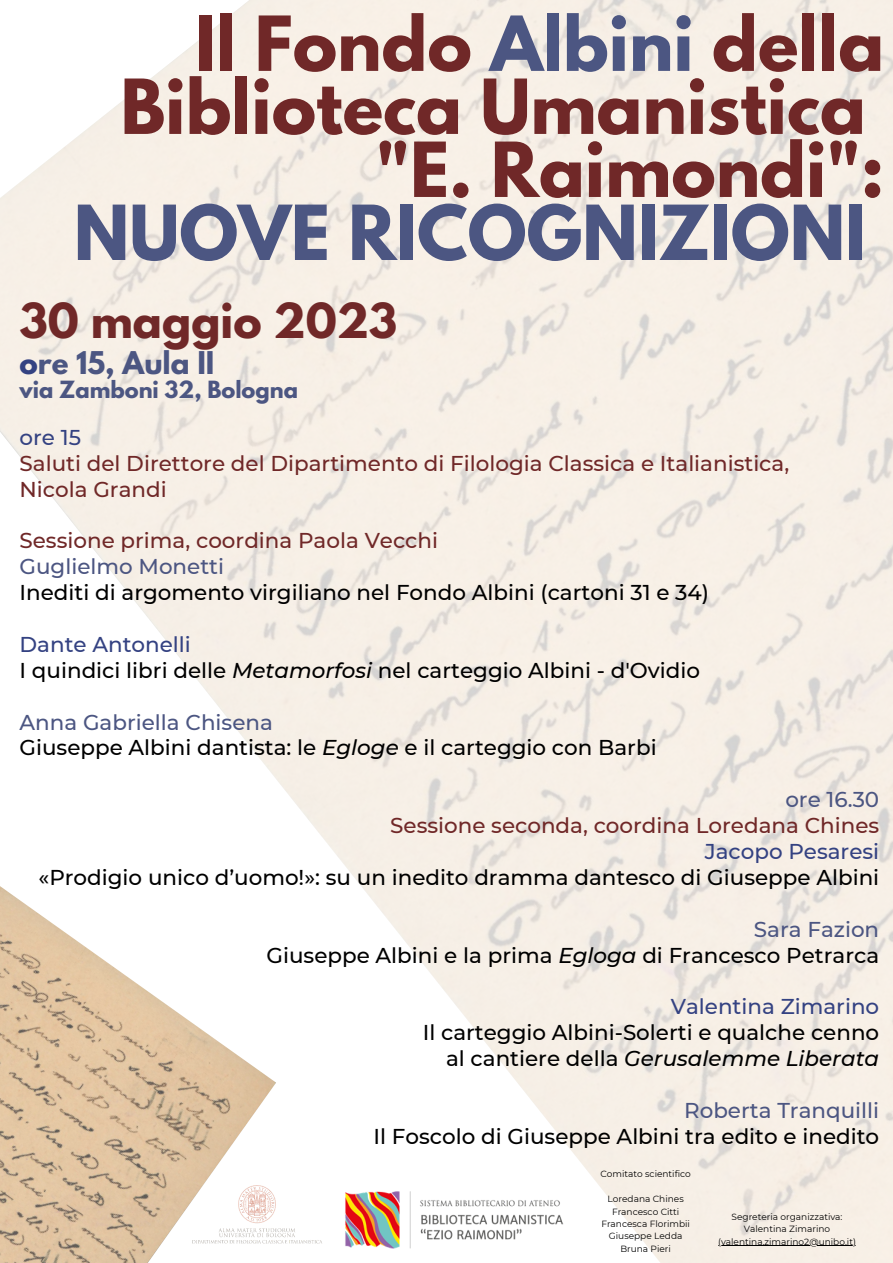
<style>
.page{position:relative;width:893px;height:1263px;background:#fff}
.page>*{position:absolute;margin:0;border:0;box-sizing:border-box;transform-origin:0 0}
.t1{font:700 67.2px/63px "League Spartan";color:#702828;text-align:right}
.t2{font:700 67.2px "League Spartan";color:#4c5682}
.t3{font:700 42.75px "League Spartan";color:#702828}
.t4{font:700 27.75px "League Spartan";color:#4c5682}
.t5{font:500 21.45px "Montserrat";color:#000}
.t6{font:500 21.45px "Montserrat";color:#702828}
.t7{font:500 21.45px "Montserrat";color:#4c5682}
.t8{font:500 21.45px "Montserrat";color:#344282}
.t9{font:italic 500 21.45px "Montserrat";color:#000}
.t10{font:700 21px "League Spartan";color:#4c5682}
.t11{font:9px "Montserrat";color:#000}
.s1{color:#4c5682}
.s2{color:#344282}
.s3{font-style:italic}
.s4{font-style:normal}
</style>
<div class="page">
<img style="left:0;top:0;width:893px;height:1263px">
<img style="left:0;top:790px;width:276px;height:473px">
<img style="left:341px;top:1188px;width:243px;height:63px">
<hr style="left:718px;top:1245px;width:138px;height:1px;background:#000">
<p class="t1" style="left:120px;top:21px;width:765px">Il Fondo <span class="s1">Albini</span> della<br>Biblioteca Umanistica</p>
<p class="t1" style="left:376px;top:147px;width:510px">"E. Raimondi":</p>
<p class="t2" style="left:74px;top:199px;width:793px">NUOVE RICOGNIZIONI</p>
<p class="t3" style="left:20px;top:300px;width:379px">30 maggio 2023</p>
<p class="t4" style="left:20px;top:349px;width:196px"><span class="s2">o</span>re 15, Aula II</p>
<p class="t10" style="left:20px;top:379px;width:280px">via Zamboni 32, Bologna</p>
<p class="t8" style="left:20px;top:424px;width:63px">ore 15</p>
<p class="t6" style="left:20px;top:450px;width:771px">Saluti del Direttore del Dipartimento di Filologia Classica e Italianistica,</p>
<p class="t6" style="left:20px;top:476px;width:149px">Nicola Grandi</p>
<p class="t6" style="left:20px;top:528px;width:420px">Sessione prima, coordina Paola Vecchi</p>
<p class="t7" style="left:20px;top:553px;width:206px">Guglielmo Monetti</p>
<p class="t5" style="left:20px;top:579px;width:691px">Inediti di argomento virgiliano nel Fondo Albini (cartoni 31 e 34)</p>
<p class="t8" style="left:20px;top:631px;width:173px">Dante Antonelli</p>
<p class="t5" style="left:20px;top:657px;width:682px">I quindici libri delle <span class="s3">Metamorfosi</span> nel carteggio Albini - d'Ovidio</p>
<p class="t7" style="left:20px;top:709px;width:255px">Anna Gabriella Chisena</p>
<p class="t5" style="left:20px;top:735px;width:638px">Giuseppe Albini dantista: le <span class="s3">Egloge</span> e il carteggio con Barbi</p>
<p class="t7" style="left:785px;top:786px;width:95px">ore 16.30</p>
<p class="t6" style="left:390px;top:812px;width:490px">Sessione seconda, coordina Loredana Chines</p>
<p class="t8" style="left:704px;top:838px;width:176px">Jacopo Pesaresi</p>
<p class="t5" style="left:39px;top:864px;width:842px">«Prodigio unico d’uomo!»: su un inedito dramma dantesco di Giuseppe Albini</p>
<p class="t7" style="left:754px;top:916px;width:127px">Sara Fazion</p>
<p class="t5" style="left:266px;top:942px;width:614px">Giuseppe Albini e la prima <span class="s3">Egloga</span> di Francesco Petrarca</p>
<p class="t8" style="left:671px;top:993px;width:210px">Valentina Zimarino</p>
<p class="t5" style="left:423px;top:1019px;width:458px">Il carteggio Albini-Solerti e qualche cenno</p>
<p class="t9" style="left:446px;top:1045px;width:435px"><span class="s4">al cantiere della</span> Gerusalemme Liberata</p>
<p class="t7" style="left:684px;top:1097px;width:197px">Roberta Tranquilli</p>
<p class="t5" style="left:373px;top:1123px;width:507px">Il Foscolo di Giuseppe Albini tra edito e inedito</p>
<p class="t11" style="left:600px;top:1169px;width:92px">Comitato scientifico</p>
<p class="t11" style="left:607px;top:1193px;width:78px">Loredana Chines</p>
<p class="t11" style="left:612px;top:1206px;width:69px">Francesco Citti</p>
<p class="t11" style="left:601px;top:1218px;width:90px">Francesca Florimbii</p>
<p class="t11" style="left:609px;top:1230px;width:75px">Giuseppe Ledda</p>
<p class="t11" style="left:620px;top:1243px;width:52px">Bruna Pieri</p>
<p class="t11" style="left:731px;top:1211px;width:112px">Segreteria organizzativa:</p>
<p class="t11" style="left:744px;top:1223px;width:88px">Valentina Zimarino</p>
<p class="t11" style="left:718px;top:1236px;width:139px">(valentina.zimarino2@unibo.it)</p>
</div>
